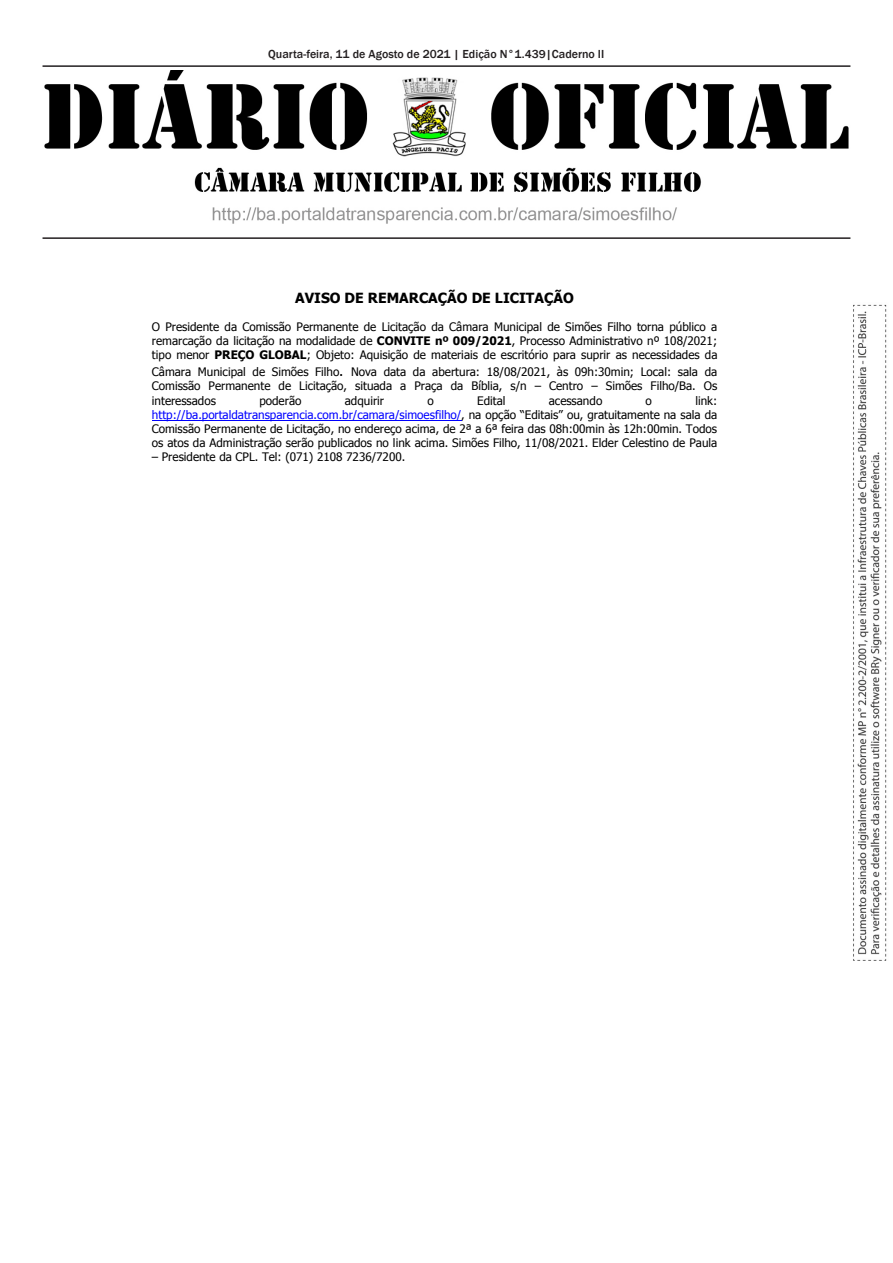
<style>
.page{position:relative;width:893px;height:1263px;background:#fff}
.page>*{position:absolute;margin:0;border:0;box-sizing:border-box;transform-origin:0 0}
.t1{font:700 13.95px "Tahoma";color:#000}
.Rodapé{font:500 12px "Franklin Gothic";color:#231f20}
.t2{font:11.7px/14.1px "Tahoma";color:#000;text-align:justify}
.s1{font-weight:700}
.s2{font-size:13.95px}
.s3{color:#00f}
</style>
<div class="page">
<img style="left:44px;top:71px;width:805px;height:153px">
<hr style="left:43px;top:237px;width:807px;height:2px;background:#231f20">
<hr style="left:43px;top:65px;width:807px;height:2px;background:#231f20">
<hr style="left:152px;top:420px;width:309px;height:1px;background:#00f">
<img style="left:853px;top:304px;width:34px;height:657px">
<p class="Rodapé" style="left:268px;top:47px;width:338px">Quarta-feira, 11 de Agosto de 2021 | Edição N°1.439|Caderno II</p>
<p class="t1" style="left:295px;top:288px;width:280px">AVISO DE REMARCAÇÃO DE LICITAÇÃO</p>
<p class="t2" style="left:152px;top:319px;width:567px">O Presidente da Comissão Permanente de Licitação da Câmara Municipal de Simões Filho torna público a remarcação da licitação na modalidade de <span class="s1">CONVITE nº 009/2021</span>, Processo Administrativo nº 108/2021; tipo menor <span class="s1">PREÇO GLOBAL</span>; Objeto: Aquisição de materiais de escritório para suprir as necessidades da</p>
<p class="t2" style="left:152px;top:364px;width:567px">Câmara Municipal de Simões Filho<span class="s2">.</span> Nova data da abertura: 18/08/2021, às 09h:30min; Local: sala da Comissão Permanente de Licitação, situada a Praça da Bíblia, s/n – Centro – Simões Filho/Ba. Os interessados</p>
<p class="t2" style="left:259px;top:393px;width:44px">poderão</p>
<p class="t2" style="left:345px;top:393px;width:41px">adquirir</p>
<p class="t2" style="left:427px;top:393px;width:8px">o</p>
<p class="t2" style="left:477px;top:393px;width:30px">Edital</p>
<p class="t2" style="left:549px;top:393px;width:55px">acessando</p>
<p class="t2" style="left:646px;top:393px;width:8px">o</p>
<p class="t2" style="left:152px;top:393px;width:567px;text-indent:543px">link: <span class="s3">http://ba.portaldatransparencia.com.br/camara/simoesfilho/</span>, na opção “Editais” ou, gratuitamente na sala da Comissão Permanente de Licitação, no endereço acima, de 2ª a 6ª feira das 08h:00min às 12h:00min. Todos os atos da Administração serão publicados no link acima. Simões Filho, 11/08/2021. Elder Celestino de Paula</p>
<p class="t2" style="left:152px;top:449px;width:255px">– Presidente da CPL. Tel: (071) 2108 7236/7200.</p>
</div>
